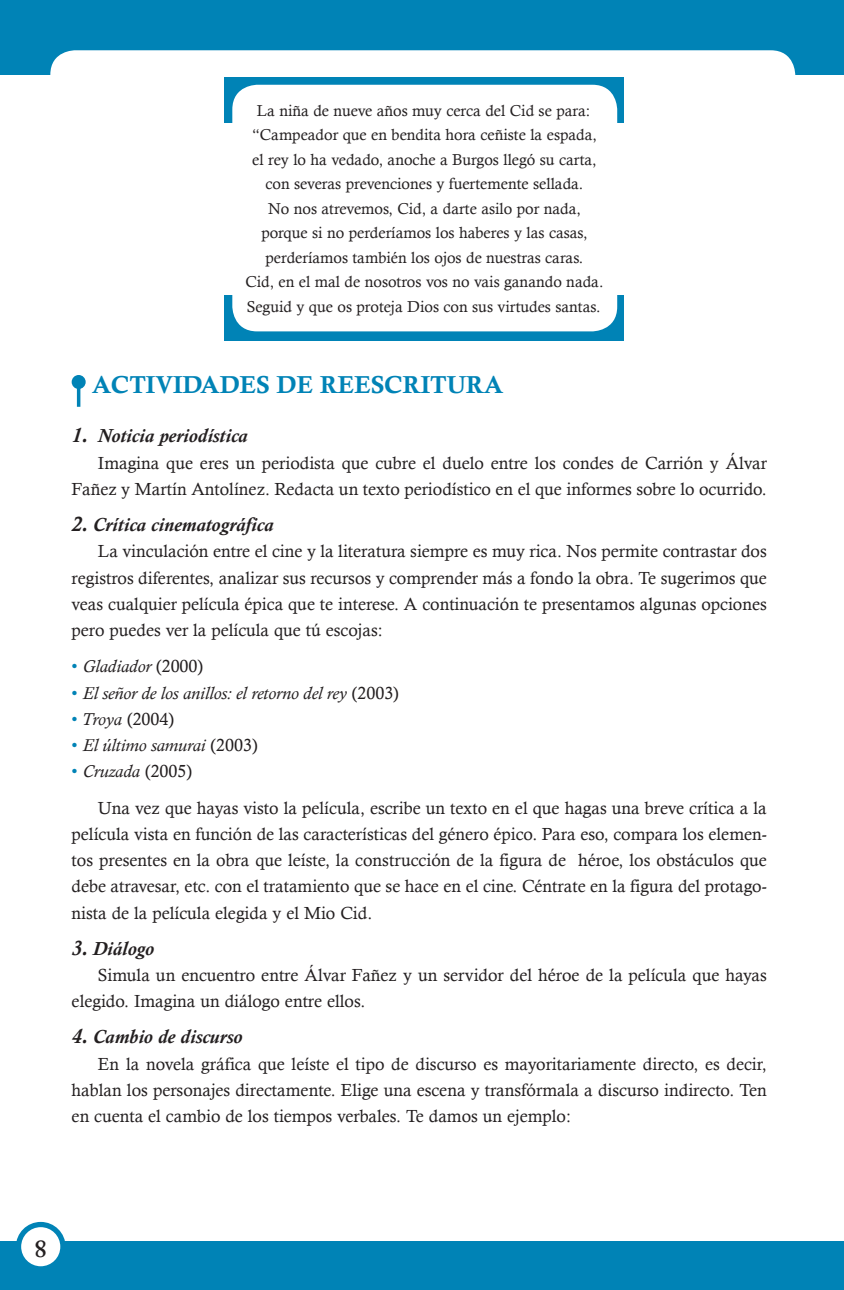
<style>
.page{position:relative;width:844px;height:1290px;background:#fff}
.page>*{position:absolute;margin:0;border:0;box-sizing:border-box;transform-origin:0 0}
.t1{font:24.5px "Calis MT Bol";color:#0083b6}
.t2{font:600 24.5px "Adobe Caslon Pro";color:#231f20}
.t3{font:italic 700 19.25px "Calisto";color:#231f20}
.t4{font:17.5px/26.2px "Calisto";color:#231f20;text-align:justify}
.t5{font:italic 17.5px "Calisto";color:#231f20}
.t6{font:15.75px/24.5px "Calisto";color:#231f20;text-align:center}
.s1{font-size:21px}
.s2{font-style:normal;color:#0083b6}
.s3{font-style:normal}
.s4{color:#0083b6}
.s5{font-style:italic}
</style>
<div class="page">
<div style="left:0;top:0;width:843px;height:75px;background:#0083b6"></div>
<div style="left:0;top:1241px;width:843px;height:49px;background:#0083b6"></div>
<div style="left:50px;top:50px;width:744px;height:55px;background:#fff;border-radius:24px"></div>
<div style="left:19px;top:1224px;width:44px;height:44px;background:#fff;border-radius:50%"></div>
<div style="left:16px;top:1221px;width:49px;height:50px;border:5px solid #0083b6;border-radius:50%"></div>
<hr style="left:77px;top:382px;width:3px;height:25px;background:#0083b6">
<div style="left:72px;top:375px;width:14px;height:14px;background:#0083b6;border-radius:50%"></div>
<div style="left:224px;top:78px;width:399px;height:45px;background:#0083b6"></div>
<div style="left:224px;top:295px;width:399px;height:46px;background:#0083b6"></div>
<div style="left:232px;top:85px;width:385px;height:246px;background:#fff;border-radius:25px"></div>
<p class="t6" style="left:245px;top:98px;width:359px">La niña de nueve años muy cerca del Cid se para: “Campeador que en bendita hora ceñiste la espada, el rey lo ha vedado, anoche a Burgos llegó su carta, con severas prevenciones y fuertemente sellada.<br>No nos atrevemos, Cid, a darte asilo por nada, porque si no perderíamos los haberes y las casas, perderíamos también los ojos de nuestras caras.<br>Cid, en el mal de nosotros vos no vais ganando nada.<br>Seguid y que os proteja Dios con sus virtudes santas.</p>
<h1 class="t1" style="left:92px;top:370px;width:412px">ACTIVIDADES DE REESCRITURA</h1>
<p class="t3" style="left:72px;top:425px;width:177px"><span class="s1">1.</span> Noticia periodística</p>
<p class="t4" style="left:72px;top:449px;width:696px;text-align:right">Imagina que eres un periodista que cubre el duelo entre los condes de Carrión y Álvar<br>Fañez y Martín Antolínez. Redacta un texto periodístico en el que informes sobre lo ocurrido.</p>
<p class="t3" style="left:72px;top:513px;width:203px"><span class="s1">2.</span> Crítica cinematográfica</p>
<p class="t4" style="left:72px;top:538px;width:696px;text-indent:26px">La vinculación entre el cine y la literatura siempre es muy rica. Nos permite contrastar dos registros diferentes, analizar sus recursos y comprender más a fondo la obra. Te sugerimos que veas cualquier película épica que te interese. A continuación te presentamos algunas opciones pero puedes ver la película que tú escojas:</p>
<p class="t5" style="left:72px;top:656px;width:133px"><span class="s2">•</span> Gladiador <span class="s3">(2000)</span></p>
<p class="t5" style="left:72px;top:682px;width:328px"><span class="s2">•</span> El señor de los anillos: el retorno del rey <span class="s3">(2003)</span></p>
<p class="t4" style="left:72px;top:705px;width:104px"><span class="s4">•</span> <span class="s5">Troya</span> (2004)</p>
<p class="t5" style="left:72px;top:735px;width:187px"><span class="s2">•</span> El último samurai <span class="s3">(2003)</span></p>
<p class="t4" style="left:98px;top:753px;width:670px;line-height:36.2px;text-indent:-26px"><span class="s4">•</span> <span class="s5">Cruzada</span> (2005)<br>Una vez que hayas visto la película, escribe un texto en el que hagas una breve crítica a la</p>
<p class="t4" style="left:72px;top:820px;width:696px">película vista en función de las características del género épico. Para eso, compara los elemen&shy;tos presentes en la obra que leíste, la construcción de la figura de héroe, los obstáculos que debe atravesar, etc. con el tratamiento que se hace en el cine. Céntrate en la figura del protago&shy;nista de la película elegida y el Mio Cid.</p>
<p class="t3" style="left:72px;top:937px;width:84px"><span class="s1">3.</span> Diálogo</p>
<p class="t4" style="left:72px;top:961px;width:696px;text-indent:26px">Simula un encuentro entre Álvar Fañez y un servidor del héroe de la película que hayas elegido. Imagina un diálogo entre ellos.</p>
<p class="t3" style="left:72px;top:1026px;width:172px"><span class="s1">4.</span> Cambio de discurso</p>
<p class="t4" style="left:72px;top:1050px;width:696px;text-indent:26px">En la novela gráfica que leíste el tipo de discurso es mayoritariamente directo, es decir, hablan los personajes directamente. Elige una escena y transfórmala a discurso indirecto. Ten en cuenta el cambio de los tiempos verbales. Te damos un ejemplo:</p>
<h1 class="t2" style="left:35px;top:1234px;width:14px">8</h1>
</div>
